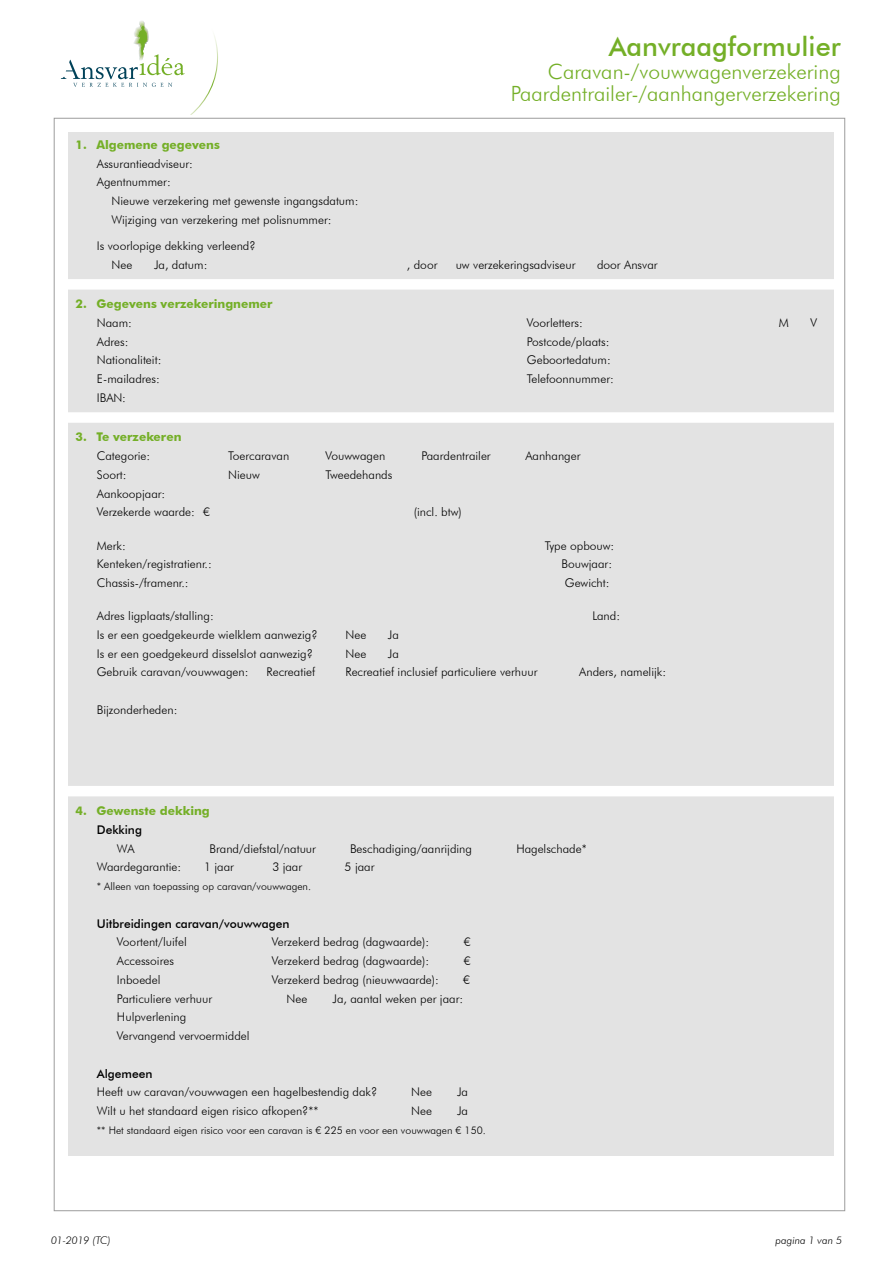
<style>
.page{position:relative;width:893px;height:1263px;background:#fff}
.page>*{position:absolute;margin:0;border:0;box-sizing:border-box;transform-origin:0 0}
.t1{font:500 27px "Futura BT";color:#74af27}
.t2{font:300 21px/22.5px "Futura BT";color:#74af27;text-align:right}
.t3{font:300 12px/18.8px "Futura BT";color:#000}
.t4{font:700 12px "Futura BT";color:#74af27}
.t5{font:500 12px "Futura BT";color:#000}
.t6{font:300 10.5px "Futura BT";color:#000}
.t7{font:italic 300 10.5px "Futura BT";color:#000}
</style>
<div class="page">
<div style="left:68px;top:132px;width:765px;height:1023px;background:#e3e3e3"></div>
<svg style="left:61px;top:21px;width:157px;height:94px"></svg>
<div style="left:63px;top:279px;width:777px;height:11px;background:#fff"></div>
<div style="left:63px;top:412px;width:777px;height:11px;background:#fff"></div>
<div style="left:63px;top:786px;width:777px;height:10px;background:#fff"></div>
<h1 class="t1" style="left:609px;top:30px;width:233px">Aanvraagformulier</h1>
<h2 class="t2" style="left:511px;top:60px;width:331px">Caravan-/vouwwagenverzekering<br>Paardentrailer-/aanhangerverzekering</h2>
<p class="t4" style="left:76px;top:137px;width:146px">1. Algemene gegevens</p>
<p class="t3" style="left:97px;top:154px;width:98px">Assurantieadviseur:<br>Agentnummer:</p>
<p class="t3" style="left:112px;top:191px;width:248px">Nieuwe verzekering met gewenste ingangsdatum:<br>Wijziging van verzekering met polisnummer:</p>
<p class="t3" style="left:112px;top:236px;width:146px;text-indent:-15px">Is voorlopige dekking verleend?<br>Nee</p>
<p class="t3" style="left:154px;top:255px;width:55px">Ja, datum:</p>
<p class="t3" style="left:407px;top:255px;width:32px">, door</p>
<p class="t3" style="left:456px;top:255px;width:121px">uw verzekeringsadviseur</p>
<p class="t3" style="left:597px;top:255px;width:62px">door Ansvar</p>
<p class="t4" style="left:76px;top:297px;width:198px">2. Gegevens verzekeringnemer</p>
<p class="t3" style="left:97px;top:313px;width:37px">Naam:</p>
<p class="t3" style="left:527px;top:313px;width:57px">Voorletters:</p>
<p class="t3" style="left:779px;top:313px;width:12px">M</p>
<p class="t3" style="left:811px;top:313px;width:8px">V</p>
<p class="t3" style="left:97px;top:332px;width:33px">Adres:</p>
<p class="t3" style="left:527px;top:332px;width:84px">Postcode/plaats:</p>
<p class="t3" style="left:97px;top:351px;width:66px">Nationaliteit:</p>
<p class="t3" style="left:527px;top:351px;width:85px">Geboortedatum:</p>
<p class="t3" style="left:97px;top:369px;width:65px">E-mailadres:</p>
<p class="t3" style="left:527px;top:369px;width:88px">Telefoonnummer:</p>
<p class="t3" style="left:97px;top:388px;width:31px">IBAN:</p>
<p class="t4" style="left:76px;top:430px;width:107px">3. Te verzekeren</p>
<p class="t3" style="left:97px;top:446px;width:55px">Categorie:</p>
<p class="t3" style="left:228px;top:446px;width:63px">Toercaravan</p>
<p class="t3" style="left:326px;top:446px;width:61px">Vouwwagen</p>
<p class="t3" style="left:421px;top:446px;width:71px">Paardentrailer</p>
<p class="t3" style="left:525px;top:446px;width:57px">Aanhanger</p>
<p class="t3" style="left:97px;top:465px;width:31px">Soort:</p>
<p class="t3" style="left:228px;top:465px;width:33px">Nieuw</p>
<p class="t3" style="left:326px;top:465px;width:68px">Tweedehands</p>
<p class="t3" style="left:97px;top:484px;width:115px">Aankoopjaar:<br>Verzekerde waarde: €</p>
<p class="t3" style="left:414px;top:503px;width:49px">(incl. btw)</p>
<p class="t3" style="left:97px;top:536px;width:30px">Merk:</p>
<p class="t3" style="left:545px;top:536px;width:71px">Type opbouw:</p>
<p class="t3" style="left:97px;top:554px;width:116px">Kenteken/registratienr.:</p>
<p class="t3" style="left:561px;top:554px;width:52px">Bouwjaar:</p>
<p class="t3" style="left:97px;top:573px;width:93px">Chassis-/framenr.:</p>
<p class="t3" style="left:565px;top:573px;width:46px">Gewicht:</p>
<p class="t3" style="left:97px;top:606px;width:118px">Adres ligplaats/stalling:</p>
<p class="t3" style="left:592px;top:606px;width:29px">Land:</p>
<p class="t3" style="left:97px;top:625px;width:222px">Is er een goedgekeurde wielklem aanwezig?</p>
<p class="t3" style="left:345px;top:625px;width:22px">Nee</p>
<p class="t3" style="left:388px;top:625px;width:12px">Ja</p>
<p class="t3" style="left:97px;top:644px;width:217px">Is er een goedgekeurd disselslot aanwezig?</p>
<p class="t3" style="left:345px;top:644px;width:22px">Nee</p>
<p class="t3" style="left:388px;top:644px;width:12px">Ja</p>
<p class="t3" style="left:97px;top:663px;width:153px">Gebruik caravan/vouwwagen:</p>
<p class="t3" style="left:267px;top:663px;width:50px">Recreatief</p>
<p class="t3" style="left:346px;top:663px;width:194px">Recreatief inclusief particuliere verhuur</p>
<p class="t3" style="left:579px;top:663px;width:88px">Anders, namelijk:</p>
<p class="t3" style="left:97px;top:700px;width:82px">Bijzonderheden:</p>
<p class="t4" style="left:76px;top:803px;width:136px">4. Gewenste dekking</p>
<p class="t5" style="left:97px;top:822px;width:47px">Dekking</p>
<p class="t3" style="left:117px;top:839px;width:19px">WA</p>
<p class="t3" style="left:209px;top:839px;width:108px">Brand/diefstal/natuur</p>
<p class="t3" style="left:350px;top:839px;width:124px">Beschadiging/aanrijding</p>
<p class="t3" style="left:516px;top:839px;width:72px">Hagelschade*</p>
<p class="t3" style="left:97px;top:857px;width:86px">Waardegarantie:</p>
<p class="t3" style="left:204px;top:857px;width:31px">1 jaar</p>
<p class="t3" style="left:272px;top:857px;width:31px">3 jaar</p>
<p class="t3" style="left:345px;top:857px;width:31px">5 jaar</p>
<p class="t6" style="left:97px;top:880px;width:216px">* Alleen van toepassing op caravan/vouwwagen.</p>
<p class="t5" style="left:97px;top:916px;width:194px">Uitbreidingen caravan/vouwwagen</p>
<p class="t3" style="left:117px;top:932px;width:71px">Voortent/luifel</p>
<p class="t3" style="left:272px;top:932px;width:159px">Verzekerd bedrag (dagwaarde):</p>
<p class="t3" style="left:464px;top:932px;width:8px">€</p>
<p class="t3" style="left:117px;top:951px;width:59px">Accessoires</p>
<p class="t3" style="left:272px;top:951px;width:159px">Verzekerd bedrag (dagwaarde):</p>
<p class="t3" style="left:464px;top:951px;width:8px">€</p>
<p class="t3" style="left:117px;top:970px;width:45px">Inboedel</p>
<p class="t3" style="left:272px;top:970px;width:168px">Verzekerd bedrag (nieuwwaarde):</p>
<p class="t3" style="left:463px;top:970px;width:8px">€</p>
<p class="t3" style="left:117px;top:989px;width:97px">Particuliere verhuur</p>
<p class="t3" style="left:287px;top:989px;width:22px">Nee</p>
<p class="t3" style="left:333px;top:989px;width:132px">Ja, aantal weken per jaar:</p>
<p class="t3" style="left:117px;top:1007px;width:134px">Hulpverlening<br>Vervangend vervoermiddel</p>
<p class="t5" style="left:97px;top:1066px;width:57px">Algemeen</p>
<p class="t3" style="left:97px;top:1082px;width:282px">Heeft uw caravan/vouwwagen een hagelbestendig dak?</p>
<p class="t3" style="left:411px;top:1082px;width:22px">Nee</p>
<p class="t3" style="left:457px;top:1082px;width:12px">Ja</p>
<p class="t3" style="left:97px;top:1101px;width:223px">Wilt u het standaard eigen risico afkopen?**</p>
<p class="t3" style="left:411px;top:1101px;width:22px">Nee</p>
<p class="t3" style="left:457px;top:1101px;width:12px">Ja</p>
<p class="t6" style="left:97px;top:1124px;width:390px">** Het standaard eigen risico voor een caravan is € 225 en voor een vouwwagen € 150.</p>
<p class="t7" style="left:51px;top:1234px;width:61px">01-2019 (TC)</p>
<p class="t7" style="left:775px;top:1234px;width:68px">pagina 1 van 5</p>
</div>
